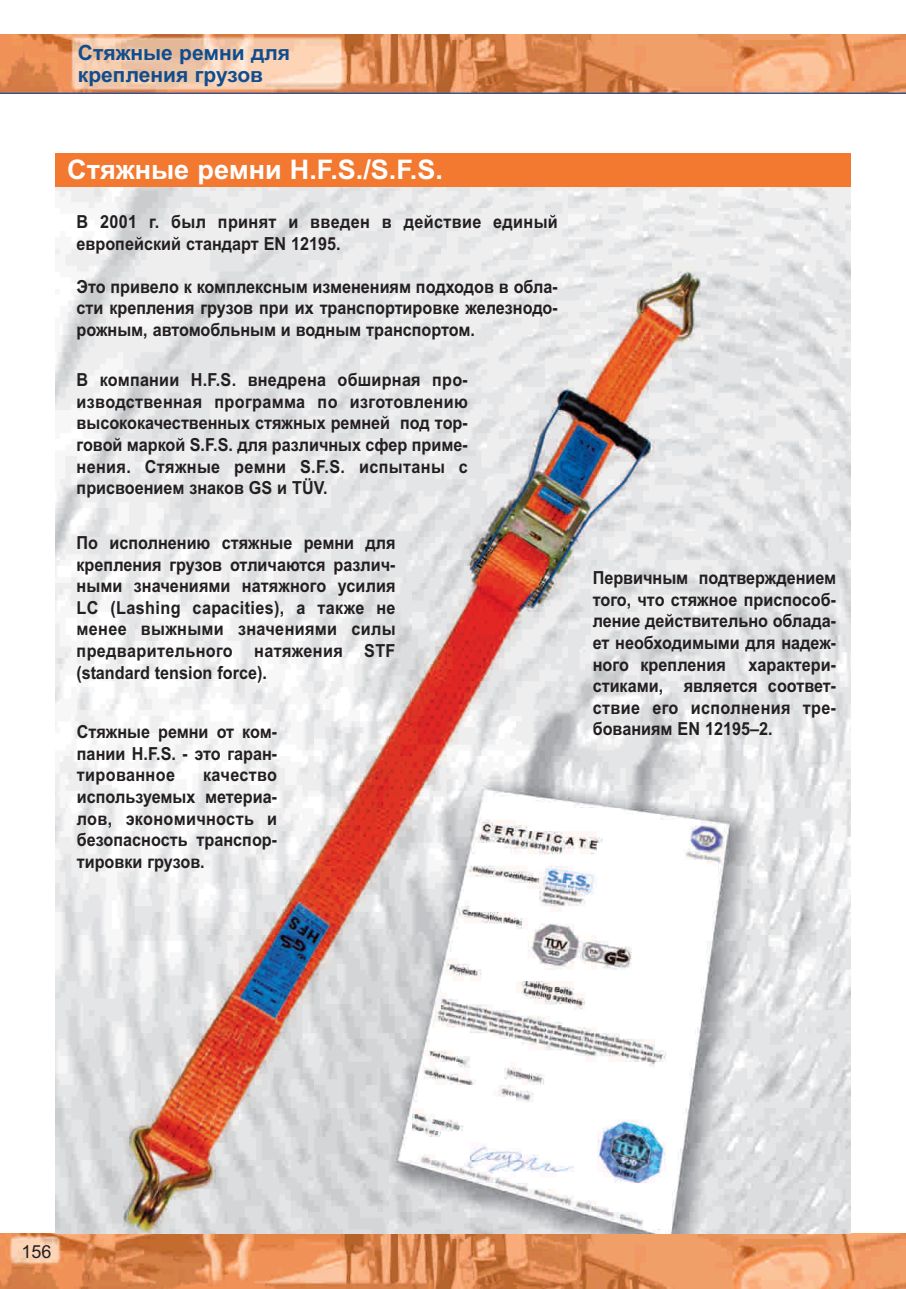
<style>
.page{position:relative;width:906px;height:1289px;background:#fff}
.page>*{position:absolute;margin:0;border:0;box-sizing:border-box;transform-origin:0 0}
.t1{font:700 27px "Arial";color:#fff}
.t2{font:700 21px/22.5px "Arial";color:#0f4d8e}
.t3{font:700 18px/21.6px "Arial";color:#231f20;text-align:justify;scale:.9 1}
.t4{font:18px "Arial";color:#231f20}
</style>
<div class="page">
<img style="left:0;top:34px;width:906px;height:59px">
<img style="left:0;top:1233px;width:906px;height:55px">
<img style="left:55px;top:187px;width:795px;height:1046px">
<div style="left:55px;top:153px;width:795px;height:34px;background:#f37930"></div>
<p class="t2" style="left:78px;top:41px;width:214px">Стяжные ремни для крепления грузов</p>
<h1 class="t1" style="left:67px;top:154px;width:377px">Стяжные ремни H.F.S./S.F.S.</h1>
<p class="t3" style="left:77px;top:211px;width:536px">в 2001 г. был принят и введен в действие единый европейский стандарт EN 12195.</p>
<p class="t3" style="left:77px;top:276px;width:536px">Это привело к комплексным изменениям подходов в обла&shy;сти крепления грузов при их транспортировке железнодо&shy;рожным, автомобльным и водным транспортом.</p>
<p class="t3" style="left:77px;top:369px;width:436px">в компании H.F.S. внедрена обширная про&shy;изводственная программа по изготовлению высококачественных стяжных ремней под тор&shy;говой маркой S.F.S. для различных сфер приме&shy;нения. Стяжные ремни S.F.S. испытаны с присвоением знаков GS и TÜV.</p>
<p class="t3" style="left:77px;top:532px;width:356px">По исполнению стяжные ремни для крепления грузов отличаются различ&shy;ными значениями натяжного усилия LC (Lashing capacities), а также не менее выжными значениями силы предварительного натяжения STF (standard tension force).</p>
<p class="t3" style="left:77px;top:721px;width:224px">Стяжные ремни от ком&shy;пании H.F.S. - это гаран&shy;тированное</p>
<p class="t3" style="left:77px;top:764px;width:224px;text-indent:126px">качество используемых метериа&shy;лов, экономичность и безопасность транспор&shy;тировки грузов.</p>
<p class="t3" style="left:593px;top:567px;width:272px">Первичным подтверждением того, что стяжное приспособ&shy;ление действительно облада&shy;ет необходимыми для надеж&shy;ного крепления</p>
<p class="t3" style="left:593px;top:653px;width:272px;text-indent:156px">характери&shy;стиками, является соответ&shy;ствие его исполнения тре&shy;бованиям EN 12195–2.</p>
<p class="t4" style="left:21px;top:1240px;width:32px">156</p>
</div>
